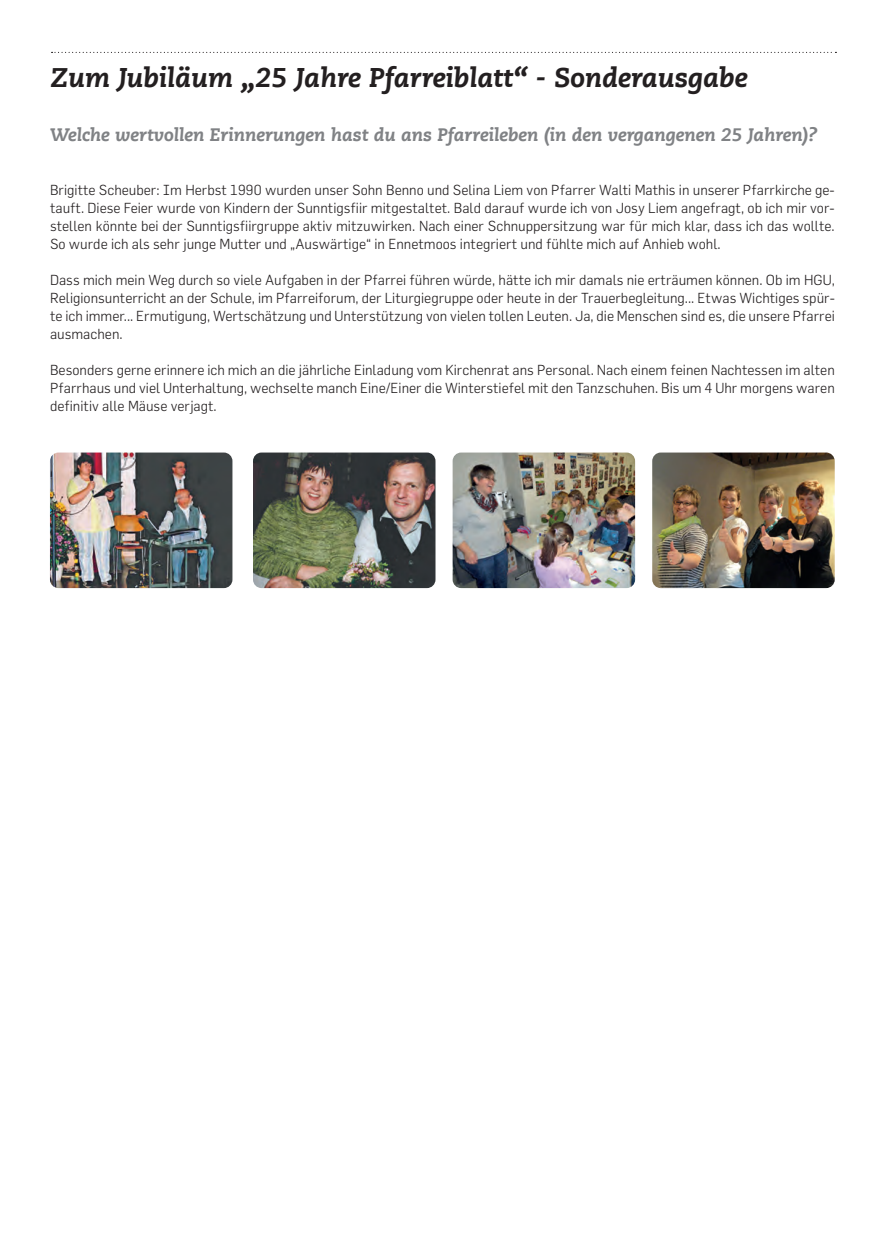
<style>
.page{position:relative;width:887px;height:1257px;background:#fff}
.page>*{position:absolute;margin:0;border:0;box-sizing:border-box;transform-origin:0 0}
.t1{font:italic 800 27px "Caecilia LT";color:#231f20}
.t2{font:italic 800 18px "Caecilia LT";color:#808285}
.t3{font:300 14.25px/18px "Flama";color:#231f20;text-align:justify}
.s1{font-family:"Caecilia"}
</style>
<div class="page">
<img style="left:453px;top:452px;width:182px;height:136px">
<img style="left:253px;top:452px;width:182px;height:136px">
<img style="left:50px;top:452px;width:182px;height:136px">
<img style="left:652px;top:452px;width:183px;height:136px">
<svg style="left:52px;top:52px;width:784px;height:1px"></svg>
<h1 class="t1" style="left:51px;top:62px;width:698px"><span class="s1">Zu</span>m Jubiläum „25 Jahre Pfarreiblatt“ - Sonderausg<span class="s1">abe</span></h1>
<p class="t2" style="left:50px;top:124px;width:769px">Welche wertvollen Erinnerungen hast du ans Pfarreileben (in den vergangenen 25 Jahren)?</p>
<p class="t3" style="left:50px;top:181px;width:786px">Brigitte Scheuber: Im Herbst 1990 wurden unser Sohn Benno und Selina Liem von Pfarrer Walti Mathis in unserer Pfarrkirche ge&shy;tauft. Diese Feier wurde von Kindern der Sunntigsfiir mitgestaltet. Bald darauf wurde ich von Josy Liem angefragt, ob ich mir vor&shy;stellen könnte bei der Sunntigsfiirgruppe aktiv mitzuwirken. Nach einer Schnuppersitzung war für mich klar, dass ich das wollte.<br>So wurde ich als sehr junge Mutter und „Auswärtige“ in Ennetmoos integriert und fühlte mich auf Anhieb wohl.</p>
<p class="t3" style="left:50px;top:271px;width:786px">Dass mich mein Weg durch so viele Aufgaben in der Pfarrei führen würde, hätte ich mir damals nie erträumen können. Ob im HGU, Religionsunterricht an der Schule, im Pfarreiforum, der Liturgiegruppe oder heute in der Trauerbegleitung... Etwas Wichtiges spür&shy;te ich immer... Ermutigung, Wertschätzung und Unterstützung von vielen tollen Leuten. Ja, die Menschen sind es, die unsere Pfarrei ausmachen.</p>
<p class="t3" style="left:50px;top:361px;width:786px">Besonders gerne erinnere ich mich an die jährliche Einladung vom Kirchenrat ans Personal. Nach einem feinen Nachtessen im alten Pfarrhaus und viel Unterhaltung, wechselte manch Eine/Einer die Winterstiefel mit den Tanzschuhen. Bis um 4 Uhr morgens waren definitiv alle Mäuse verjagt.</p>
</div>
